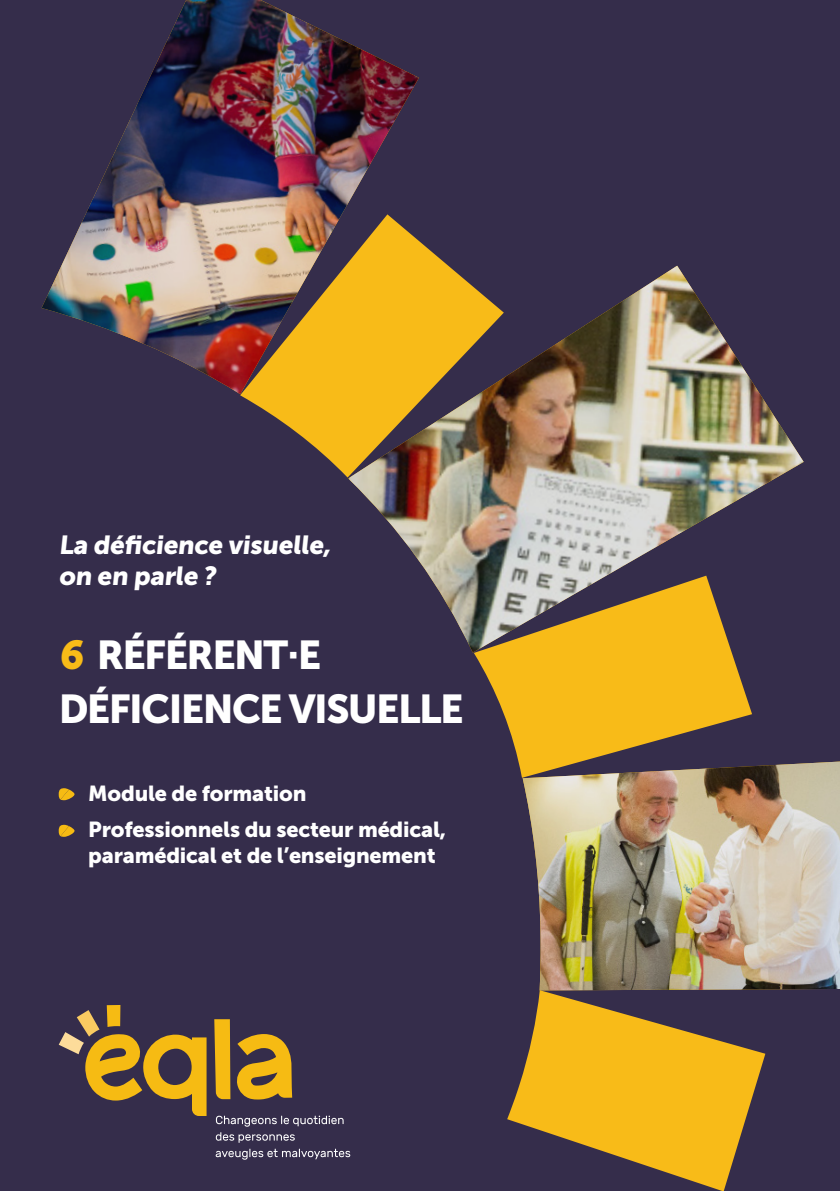
<style>
.page{position:relative;width:840px;height:1191px;background:#fff}
.page>*{position:absolute;margin:0;border:0;box-sizing:border-box;transform-origin:0 0}
.t1{font:40px/54px "Museo Sans 900";letter-spacing:-.04em;color:#fff}
.t2{font:26px/31.2px "Museo Sans 900";color:#fff}
.t3{font:21.6px/36.4px "Museo Sans 900";letter-spacing:-.01em;color:#fff}
.s1{color:#f8bb18}
</style>
<div class="page">
<div style="left:0;top:0;width:839px;height:1191px;background:#352d4b"></div>
<img style="left:522px;top:761px;width:317px;height:229px">
<img style="left:42px;top:0;width:376px;height:394px">
<img style="left:349px;top:266px;width:454px;height:386px">
<svg style="left:214px;top:1019px;width:16px;height:80px"></svg>
<svg style="left:237px;top:1034px;width:55px;height:65px"></svg>
<svg style="left:59px;top:1005px;width:147px;height:111px"></svg>
<svg style="left:216px;top:1132px;width:78px;height:10px"></svg>
<svg style="left:216px;top:1115px;width:127px;height:11px"></svg>
<svg style="left:215px;top:1148px;width:135px;height:11px"></svg>
<svg style="left:507px;top:990px;width:258px;height:201px;fill:#f8bb18"></svg>
<img style="left:240px;top:214px;width:263px;height:263px">
<svg style="left:473px;top:575px;width:278px;height:203px;fill:#f8bb18"></svg>
<svg style="left:59px;top:788px;width:15px;height:12px"></svg>
<svg style="left:59px;top:825px;width:15px;height:12px"></svg>
<p class="t2" style="left:59px;top:529px;width:276px">La déficience visuelle, on en parle ?</p>
<h1 class="t1" style="left:59px;top:627px;width:406px"><span class="s1">6</span> RÉFÉRENT·E<br>DÉFICIENCE VISUELLE</h1>
<p class="t3" style="left:88px;top:775px;width:359px">Module de formation<br>Professionnels du secteur médical,</p>
<p class="t3" style="left:88px;top:837px;width:348px">paramédical et de l’enseignement</p>
</div>
